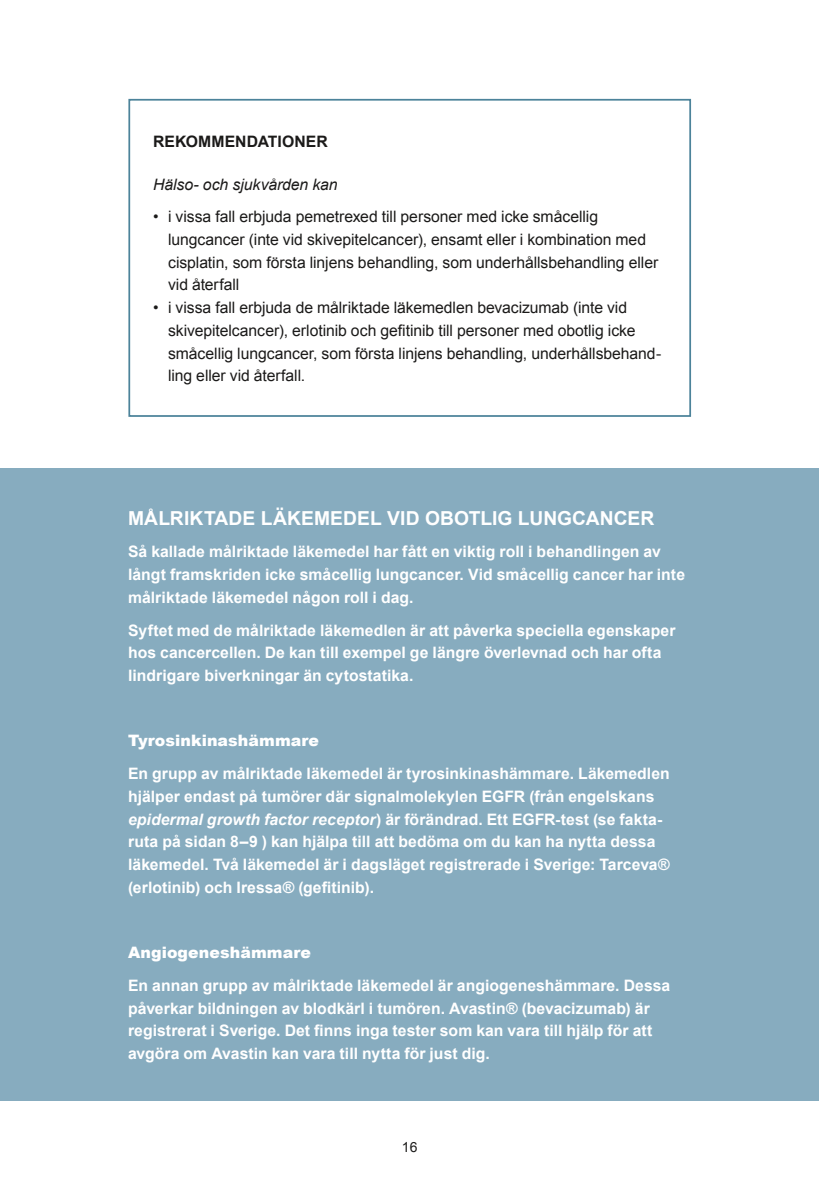
<style>
.page{position:relative;width:819px;height:1201px;background:#fff}
.page>*{position:absolute;margin:0;border:0;box-sizing:border-box;transform-origin:0 0}
.t1{font:700 19.25px "Arial";letter-spacing:.005em;color:#fff}
.t2{font:700 15.75px/22.8px "Arial";letter-spacing:.005em;color:#fff}
.t3{font:15.75px/22.8px "Arial";letter-spacing:-.005em;color:#1b1a19}
.t4{font:900 15.75px "Arial";letter-spacing:.005em;color:#fff}
.t5{font:italic 15.75px "Arial";letter-spacing:-.005em;color:#1b1a19}
.t6{font:700 15.75px "Arial";color:#1b1a19}
.t7{font:14px "Arial";color:#1b1a19}
.s1{font-style:italic}
</style>
<div class="page">
<div style="left:128px;top:99px;width:563px;height:318px;border:2px solid #4c839a"></div>
<div style="left:0;top:467px;width:818px;height:633px;background:#87acbf"></div>
<p class="t6" style="left:153px;top:131px;width:24px">Rekommendationer</p>
<p class="t5" style="left:153px;top:174px;width:186px">Hälso- och sjukvården kan</p>
<p class="t3" style="left:168px;top:205px;width:491px;text-indent:-15px">• i vissa fall erbjuda pemetrexed till personer med icke småcellig lungcancer (inte vid skivepitelcancer), ensamt eller i kombination med cisplatin, som första linjens behandling, som underhållsbehandling eller vid återfall</p>
<p class="t3" style="left:168px;top:296px;width:494px;text-indent:-15px">• i vissa fall erbjuda de målriktade läkemedlen bevacizumab (inte vid skivepitelcancer), erlotinib och gefitinib till personer med obotlig icke småcellig lungcancer, som första linjens behandling, underhållsbehand&shy;ling eller vid återfall.</p>
<p class="t1" style="left:128px;top:505px;width:528px">MÅLRIKTADE LÄKEMEDEL VID OBOTLIG LUNGCANCER</p>
<p class="t2" style="left:128px;top:541px;width:558px">Så kallade målriktade läkemedel har fått en viktig roll i behandlingen av långt framskriden icke småcellig lungcancer. Vid småcellig cancer har inte målriktade läkemedel någon roll i dag.</p>
<p class="t2" style="left:128px;top:619px;width:549px">Syftet med de målriktade läkemedlen är att påverka speciella egenskaper hos cancercellen. De kan till exempel ge längre överlevnad och har ofta lindrigare biverkningar än cytostatika.</p>
<p class="t4" style="left:128px;top:729px;width:192px">Tyrosinkinashämmare</p>
<p class="t2" style="left:128px;top:762px;width:543px">En grupp av målriktade läkemedel är tyrosinkinashämmare. Läkemedlen hjälper endast på tumörer där signalmolekylen EGFR (från engelskans <span class="s1">epidermal growth factor receptor</span>) är förändrad. Ett EGFR-test (se fakta&shy;ruta på sidan 8–9 ) kan hjälpa till att bedöma om du kan ha nytta dessa läkemedel. Två läkemedel är i dagsläget registrerade i Sverige: Tarceva® (erlotinib) och Iressa® (gefitinib).</p>
<p class="t4" style="left:128px;top:941px;width:184px">Angiogeneshämmare</p>
<p class="t2" style="left:128px;top:974px;width:544px">En annan grupp av målriktade läkemedel är angiogeneshämmare. Dessa påverkar bildningen av blodkärl i tumören. Avastin® (bevacizumab) är registrerat i Sverige. Det finns inga tester som kan vara till hjälp för att avgöra om Avastin kan vara till nytta för just dig.</p>
<p class="t7" style="left:402px;top:1137px;width:17px">16</p>
</div>
